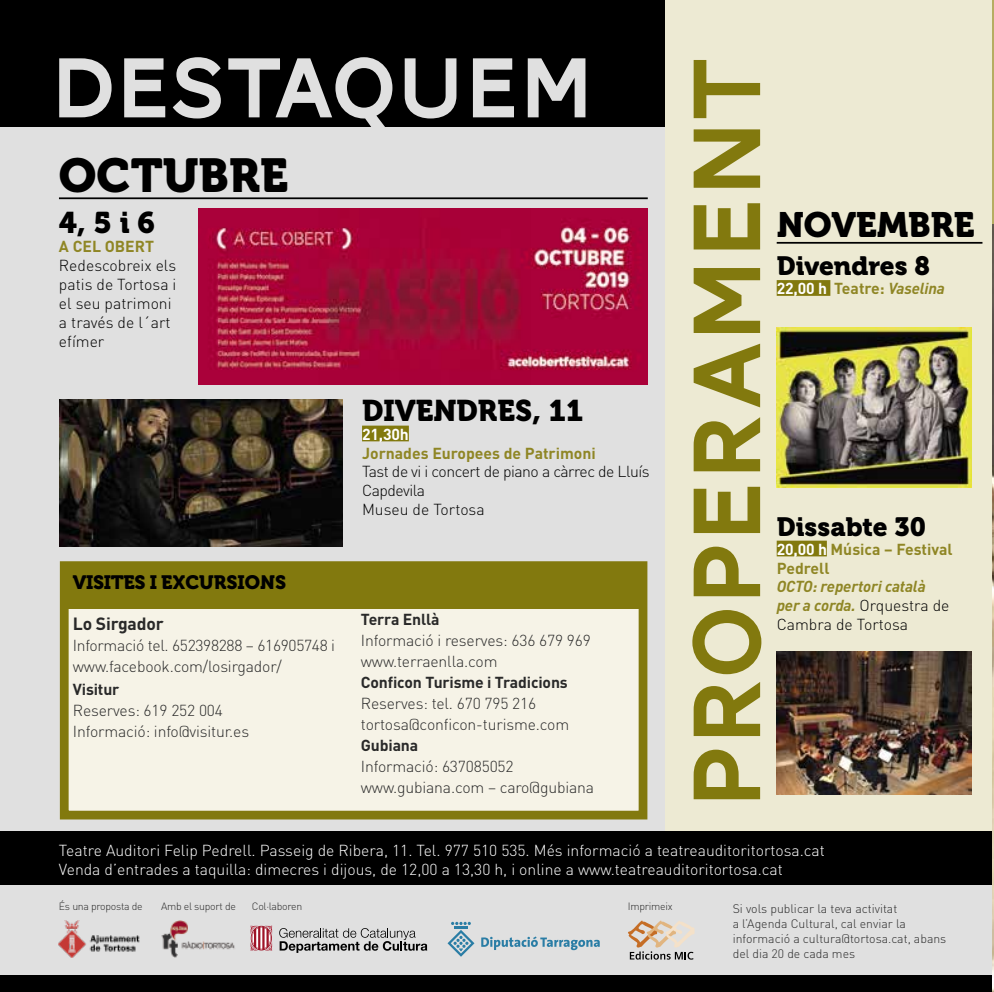
<style>
.page{position:relative;width:994px;height:992px;background:#fff}
.page>*{position:absolute;margin:0;border:0;box-sizing:border-box;transform-origin:0 0}
.t1{font:98.52px "AW Conqueror Carved One";color:#82790e}
.t2{font:87.5px "AW Conqueror Carved One";color:#e0e0e0}
.t3{font:47.25px "Museo 900";color:#000}
.t4{font:35px "Museo 900";color:#000}
.t5{font:29.75px "Museo 900";color:#000}
.t6{font:26.25px "Museo 900";color:#000}
.t7{font:19.25px "Museo 900";color:#000}
.t8{font:700 17.5px "DIN";letter-spacing:-.01em;color:#292929}
.t9{font:300 15.75px/21px "DIN";letter-spacing:-.01em;color:#292929}
.t10{font:300 15.75px/18.9px "DIN";color:#fff}
.t11{font:italic 700 15.75px/18.9px "DIN";letter-spacing:-.01em;color:#8f8625}
.t12{font:700 15.75px/18.9px "DIN";color:#8f8625}
.t13{font:300 15.75px/18.9px "DIN";color:#000}
.t14{font:300 15.75px/18.9px "DIN";letter-spacing:-.03em;color:#000}
.t15{font:700 15.75px "DIN";letter-spacing:-.01em;color:#292929}
.t16{font:700 15.75px "DIN";color:#fff}
.t17{font:300 12.25px/14.7px "DIN";color:#292929}
.t18{font:300 10.5px "DIN";letter-spacing:-.025em;color:#292929}
.s1{font-style:normal;color:#fff}
.s2{font-style:normal}
.s3{color:#fff}
.s4{font-weight:300;font-style:normal;color:#000}
</style>
<div class="page">
<div style="left:0;top:0;width:992px;height:991px;background:#e0e0e0"></div>
<div style="left:0;top:0;width:992px;height:127px;background:#000"></div>
<div style="left:665px;top:0;width:328px;height:991px;background:#edead3"></div>
<div style="left:0;top:840px;width:992px;height:151px;background:#e0e0e0"></div>
<div style="left:0;top:974px;width:992px;height:17px;background:#000"></div>
<div style="left:0;top:831px;width:992px;height:53px;background:#000"></div>
<img style="left:59px;top:920px;width:81px;height:37px">
<img style="left:161px;top:920px;width:74px;height:37px">
<svg style="left:250px;top:925px;width:22px;height:25px"></svg>
<svg style="left:279px;top:928px;width:148px;height:24px"></svg>
<svg style="left:447px;top:921px;width:27px;height:35px"></svg>
<svg style="left:481px;top:936px;width:118px;height:14px"></svg>
<svg style="left:628px;top:920px;width:67px;height:39px"></svg>
<hr style="left:991px;top:0;width:2px;height:227px;background:#b6ad63">
<div style="left:60px;top:561px;width:587px;height:258px;background:#f6f3e7;border:9px solid #82790e"></div>
<div style="left:66px;top:567px;width:575px;height:41px;background:#82790e"></div>
<img style="left:992px;top:224px;width:1px;height:767px">
<div style="left:776px;top:280px;width:54px;height:16px;background:#82790e"></div>
<div style="left:776px;top:540px;width:50px;height:16px;background:#82790e"></div>
<hr style="left:776px;top:242px;width:206px;height:2px;background:#000">
<img style="left:776px;top:652px;width:195px;height:142px">
<img style="left:776px;top:328px;width:195px;height:159px">
<hr style="left:59px;top:197px;width:588px;height:2px;background:#000">
<div style="left:362px;top:425px;width:47px;height:16px;background:#82790e"></div>
<img style="left:198px;top:208px;width:449px;height:176px">
<img style="left:60px;top:400px;width:283px;height:146px">
<h2 class="t2" style="left:51px;top:49px;width:544px">DESTAQUEM</h2>
<h3 class="t3" style="left:59px;top:149px;width:231px">OCTUBRE</h3>
<h3 class="t5" style="left:59px;top:206px;width:97px">4, 5 i 6</h3>
<p class="t12" style="left:59px;top:236px;width:97px">A CEL OBERT</p>
<p class="t13" style="left:59px;top:255px;width:119px">Redescobreix els patis de Tortosa i el seu patrimoni a través de l´art efímer</p>
<p class="t7" style="left:73px;top:571px;width:215px">VISITES I EXCURSIONS</p>
<p class="t8" style="left:73px;top:612px;width:92px">Lo Sirgador</p>
<p class="t9" style="left:73px;top:635px;width:263px">Informació tel. 652398288 – 616905748 i www.facebook.com/losirgador/</p>
<p class="t15" style="left:73px;top:678px;width:48px">Visitur</p>
<p class="t9" style="left:73px;top:699px;width:178px">Reserves: 619 252 004<br>Informació: info@visitur.es</p>
<h3 class="t5" style="left:362px;top:393px;width:223px">DIVENDRES, 11</h3>
<p class="t16" style="left:362px;top:423px;width:48px">21,30h</p>
<p class="t12" style="left:362px;top:442px;width:235px">Jornades Europees de Patrimoni</p>
<p class="t14" style="left:362px;top:462px;width:289px">Tast de vi i concert de piano a càrrec de Lluís<br>Capdevila<br>Museu de Tortosa</p>
<p class="t15" style="left:361px;top:609px;width:80px">Terra Enllà</p>
<p class="t9" style="left:361px;top:630px;width:231px">Informació i reserves: 636 679 969 www.terraenlla.com</p>
<p class="t15" style="left:361px;top:672px;width:208px">Conficon Turisme i Tradicions</p>
<p class="t9" style="left:361px;top:693px;width:210px">Reserves: tel. 670 795 216 tortosa@conficon-turisme.com</p>
<p class="t15" style="left:361px;top:735px;width:59px">Gubiana</p>
<p class="t9" style="left:361px;top:756px;width:235px">Informació: 637085052 www.gubiana.com – caro@gubiana</p>
<h1 class="t1" style="left:682px;top:808px;width:752px;rotate:-90deg">properament</h1>
<h3 class="t4" style="left:776px;top:205px;width:199px">NOVEMBRE</h3>
<h3 class="t6" style="left:776px;top:251px;width:155px">Divendres 8</h3>
<p class="t11" style="left:776px;top:278px;width:170px"><span class="s1">22,00 h</span> <span class="s2">Teatre:</span> Vaselina</p>
<h3 class="t6" style="left:776px;top:511px;width:151px">Dissabte 30</h3>
<p class="t12" style="left:776px;top:539px;width:177px"><span class="s3">20,00 h</span> Música – Festival<br>Pedrell</p>
<p class="t11" style="left:776px;top:576px;width:174px">OCTO: repertori català per a corda. <span class="s4">Orquestra de<br>Cambra de Tortosa</span></p>
<p class="t10" style="left:59px;top:841px;width:767px">Teatre Auditori Felip Pedrell. Passeig de Ribera, 11. Tel. 977 510 535. Més informació a teatreauditoritortosa.cat<br>Venda d’entrades a taquilla: dimecres i dijous, de 12,00 a 13,30 h, i online a www.teatreauditoritortosa.cat</p>
<p class="t18" style="left:59px;top:899px;width:85px">És una proposta de</p>
<p class="t18" style="left:161px;top:899px;width:76px">Amb el suport de</p>
<p class="t18" style="left:252px;top:899px;width:52px">Col·laboren</p>
<p class="t18" style="left:627px;top:899px;width:46px">Imprimeix</p>
<p class="t17" style="left:732px;top:901px;width:215px">Si vols publicar la teva activitat<br>a l’Agenda Cultural, cal enviar la informació a cultura@tortosa.cat, abans del dia 20 de cada mes</p>
</div>
